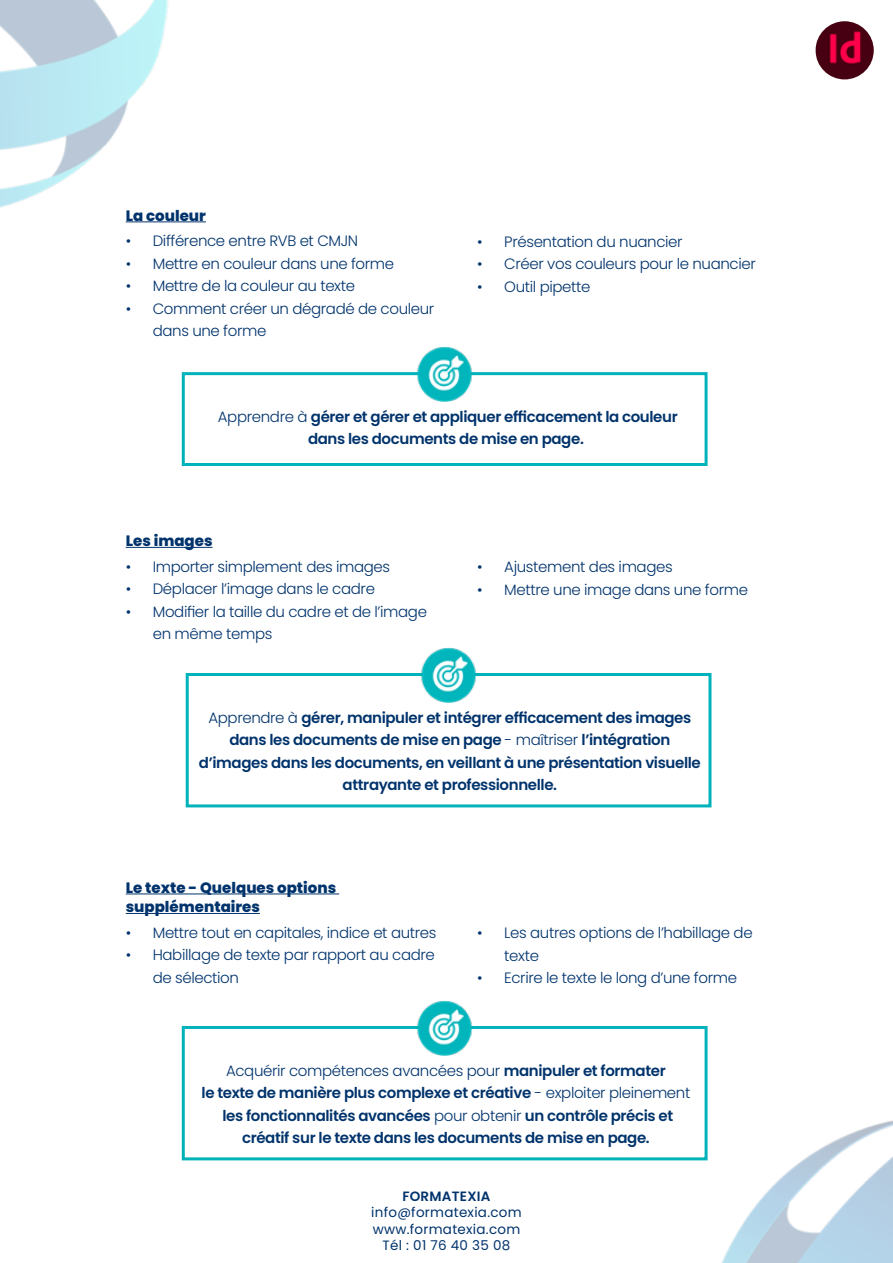
<style>
.page{position:relative;width:893px;height:1263px;background:#fff}
.page>*{position:absolute;margin:0;border:0;box-sizing:border-box;transform-origin:0 0}
.t1{font:600 15px/22.5px "Poppins";letter-spacing:-.025em;color:#00336c;text-align:center}
.t2{font:300 15px/22.5px "Poppins";letter-spacing:-.025em;color:#00336c}
.t3{font:800 15px/19.5px "Poppins";color:#00336c}
.t4{font:13.5px/16.5px "Poppins";letter-spacing:.02em;color:#00336c;text-align:center}
.t5{font:600 13.5px "Poppins";letter-spacing:.02em;color:#00336c}
.s1{font-weight:300}
</style>
<div class="page">
<img style="left:0;top:0;width:206px;height:223px">
<img style="left:667px;top:1121px;width:226px;height:142px">
<img style="left:815px;top:21px;width:59px;height:58px;border-radius:29px">
<hr style="left:126px;top:221px;width:80px;height:1px;background:#00336c">
<hr style="left:126px;top:547px;width:87px;height:1px;background:#00336c">
<hr style="left:126px;top:893px;width:213px;height:1px;background:#00336c">
<hr style="left:126px;top:913px;width:134px;height:1px;background:#00336c">
<div style="left:182px;top:372px;width:526px;height:94px;background:#fff;border:3px solid #00b3ba"></div>
<img style="left:415px;top:347px;width:59px;height:55px">
<div style="left:186px;top:673px;width:525px;height:134px;background:#fff;border:3px solid #00b3ba"></div>
<img style="left:419px;top:647px;width:59px;height:56px">
<div style="left:182px;top:1026px;width:526px;height:134px;background:#fff;border:3px solid #00b3ba"></div>
<img style="left:415px;top:1000px;width:59px;height:55px">
<p class="t3" style="left:126px;top:206px;width:82px">La couleur</p>
<p class="t2" style="left:126px;top:230px;width:234px">• Différence entre RVB et CMJN</p>
<p class="t2" style="left:126px;top:252px;width:270px">• Mettre en couleur dans une forme</p>
<p class="t2" style="left:126px;top:275px;width:231px">• Mettre de la couleur au texte</p>
<p class="t2" style="left:153px;top:297px;width:283px;text-indent:-27px">• Comment créer un dégradé de couleur dans une forme</p>
<p class="t2" style="left:477px;top:230px;width:207px">• Présentation du nuancier</p>
<p class="t2" style="left:477px;top:253px;width:280px">• Créer vos couleurs pour le nuancier</p>
<p class="t2" style="left:477px;top:275px;width:115px">• Outil pipette</p>
<p class="t1" style="left:218px;top:405px;width:461px"><span class="s1">Apprendre à</span> gérer et gérer et appliquer efficacement la couleur dans les documents de mise en page.</p>
<p class="t3" style="left:126px;top:531px;width:88px">Les images</p>
<p class="t2" style="left:126px;top:555px;width:266px">• Importer simplement des images</p>
<p class="t2" style="left:126px;top:578px;width:251px">• Déplacer l’image dans le cadre</p>
<p class="t2" style="left:153px;top:600px;width:276px;text-indent:-27px">• Modifier la taille du cadre et de l’image en même temps</p>
<p class="t2" style="left:477px;top:556px;width:197px">• Ajustement des images</p>
<p class="t2" style="left:477px;top:578px;width:272px">• Mettre une image dans une forme</p>
<p class="t1" style="left:199px;top:706px;width:503px"><span class="s1">Apprendre à</span> gérer, manipuler et intégrer efficacement des images dans les documents de mise en page <span class="s1">- maîtriser</span> l’intégration d’images dans les documents, en veillant à une présentation visuelle attrayante et professionnelle.</p>
<p class="t3" style="left:126px;top:878px;width:212px">Le texte - Quelques options supplémentaires</p>
<p class="t2" style="left:126px;top:921px;width:312px">• Mettre tout en capitales, indice et autres</p>
<p class="t2" style="left:153px;top:944px;width:284px;text-indent:-27px">• Habillage de texte par rapport au cadre de sélection</p>
<p class="t2" style="left:504px;top:922px;width:250px;text-indent:-27px">• Les autres options de l’habillage de texte</p>
<p class="t2" style="left:477px;top:967px;width:261px">• Ecrire le texte le long d’une forme</p>
<p class="t1" style="left:202px;top:1059px;width:490px"><span class="s1">Acquérir compétences avancées pour</span> manipuler et formater<br>le texte de manière plus complexe et créative <span class="s1">- exploiter pleinement </span>les fonctionnalités avancées <span class="s1">pour obtenir</span> un contrôle précis et créatif sur le texte dans les documents de mise en page.</p>
<p class="t5" style="left:402px;top:1188px;width:90px">FORMATEXIA</p>
<p class="t4" style="left:371px;top:1204px;width:152px">info@formatexia.com www.formatexia.com<br>Tél : 01 76 40 35 08</p>
</div>
